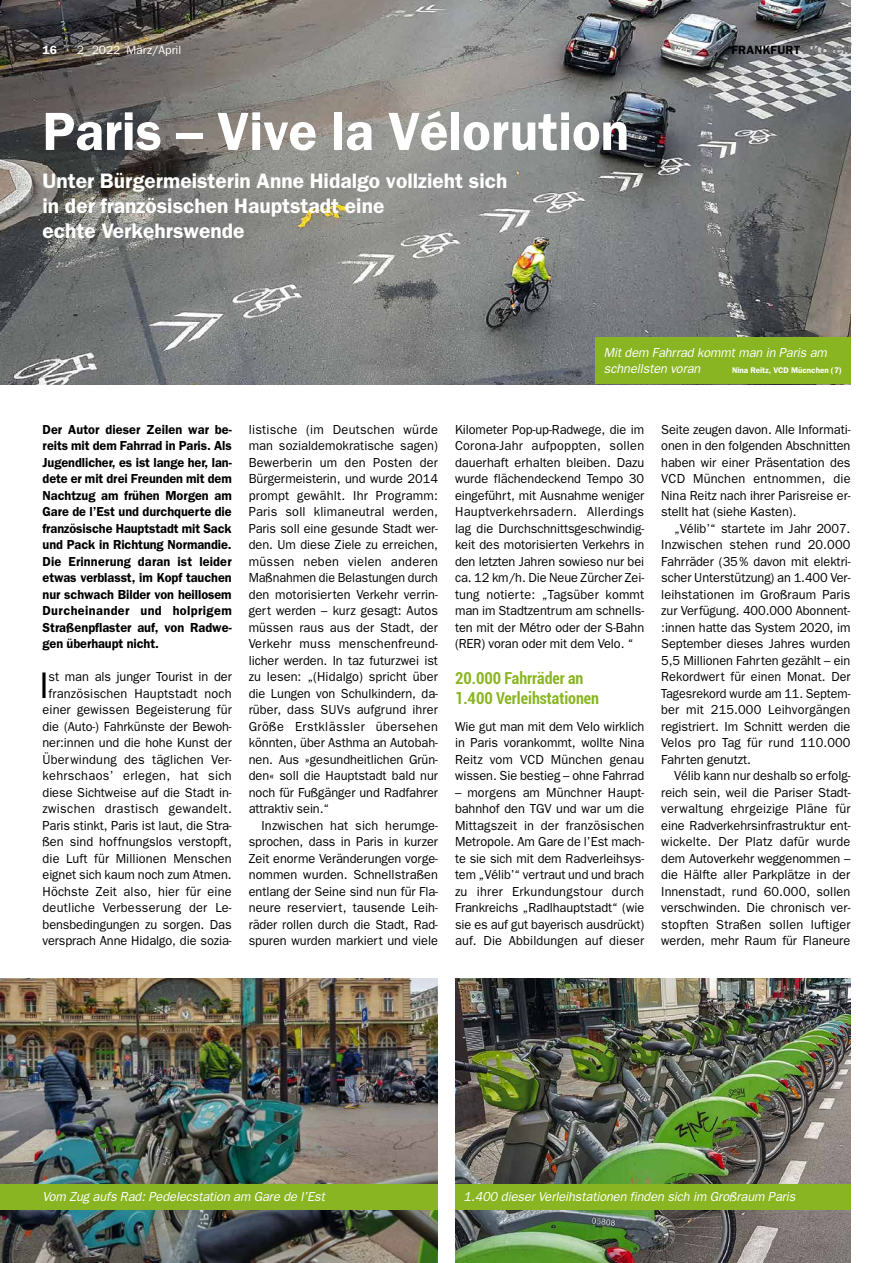
<style>
.page{position:relative;width:893px;height:1263px;background:#fff}
.page>*{position:absolute;margin:0;border:0;box-sizing:border-box;transform-origin:0 0}
.t1{font:600 54px "Franklin Gothic";color:#fff}
.t2{font:37.2px "Franklin Gothic";color:#000}
.t3{font:600 21px/25.2px "Franklin Gothic";color:#fff}
.t4{font:700 condensed 16.5px/19.5px "Roboto";color:#89b522}
.t5{font:13.2px/16.5px "Franklin Gothic";letter-spacing:-.005em;color:#000;text-align:justify}
.t6{font:600 13.2px/16.5px "Franklin Gothic";color:#000;text-align:justify}
.t7{font:italic 13.2px/16.5px "Franklin Gothic";letter-spacing:-.005em;color:#fff}
.t8{font:12px "Franklin Gothic";color:#fff}
.t9{font:600 12px "Franklin Gothic";letter-spacing:.025em;color:#000}
.t10{font:600 12px "Franklin Gothic";color:#fff}
.t11{font:600 8.25px "Franklin Gothic";color:#fff}
.s1{font-style:italic;font-size:15.75px;color:#747577}
</style>
<div class="page">
<img style="left:0;top:0;width:850px;height:384px">
<img style="left:0;top:978px;width:438px;height:285px">
<img style="left:455px;top:978px;width:395px;height:285px">
<div style="left:0;top:1184px;width:438px;height:26px;background:#89b522"></div>
<div style="left:455px;top:1184px;width:395px;height:26px;background:#89b522"></div>
<div style="left:595px;top:337px;width:255px;height:47px;background:#89b522"></div>
<p class="t10" style="left:43px;top:43px;width:16px">16</p>
<p class="t8" style="left:77px;top:43px;width:106px">2_2022 März/April</p>
<p class="t9" style="left:731px;top:43px;width:120px">FRANKFURT<span class="s1">aktuell</span></p>
<h1 class="t1" style="left:43px;top:99px;width:588px">Paris – Vive la Vélorution</h1>
<h3 class="t3" style="left:43px;top:167px;width:466px">Unter Bürgermeisterin Anne Hidalgo vollzieht sich in der französischen Hauptstadt eine<br>echte Verkehrswende</h3>
<p class="t7" style="left:604px;top:344px;width:225px">Mit dem Fahrrad kommt man in Paris am schnellsten voran</p>
<p class="t11" style="left:732px;top:365px;width:111px">Nina Reitz, VCD Mücnchen (7)</p>
<p class="t6" style="left:43px;top:421px;width:191px">Der Autor dieser Zeilen war be&shy;reits mit dem Fahrrad in Paris. Als Jugendlicher, es ist lange her, lan&shy;dete er mit drei Freunden mit dem Nachtzug am frühen Morgen am Gare de l’Est und durchquerte die französische Hauptstadt mit Sack und Pack in Richtung Normandie.<br>Die Erinnerung daran ist leider etwas verblasst, im Kopf tauchen nur schwach Bilder von heillosem Durcheinander und holprigem Straßenpflaster auf, von Radwe&shy;gen überhaupt nicht.</p>
<h2 class="t2" style="left:39px;top:664px;width:11px">I</h2>
<p class="t5" style="left:43px;top:668px;width:191px;text-align:center">st man als junger Tourist in der französischen Hauptstadt noch einer gewissen Begeisterung für die (Auto-) Fahrkünste der Bewoh&shy;ner:innen und die hohe Kunst der<br>Überwindung des täglichen Ver&shy;kehrschaos’ erlegen, hat sich diese Sichtweise auf die Stadt in&shy;zwischen drastisch gewandelt.<br>Paris stinkt, Paris ist laut, die Stra&shy;ßen sind hoffnungslos verstopft, die Luft für Millionen Menschen eignet sich kaum noch zum Atmen.<br>Höchste Zeit also, hier für eine deutliche Verbesserung der Le&shy;bensbedingungen zu sorgen. Das versprach Anne Hidalgo, die sozia-</p>
<p class="t5" style="left:249px;top:421px;width:191px">listische (im Deutschen würde man sozialdemokratische sagen)<br>Bewerberin um den Posten der Bürgermeisterin, und wurde 2014 prompt gewählt. Ihr Programm:<br>Paris soll klimaneutral werden, Paris soll eine gesunde Stadt wer&shy;den. Um diese Ziele zu erreichen, müssen neben vielen anderen Maßnahmen die Belastungen durch den motorisierten Verkehr verrin&shy;gert werden – kurz gesagt: Autos müssen raus aus der Stadt, der Verkehr muss menschenfreund&shy;licher werden. In taz futurzwei ist zu lesen: „(Hidalgo) spricht über die Lungen von Schulkindern, da&shy;rüber, dass SUVs aufgrund ihrer Größe Erstklässler übersehen könnten, über Asthma an Autobah&shy;nen. Aus »gesundheitlichen Grün&shy;den« soll die Hauptstadt bald nur noch für Fußgänger und Radfahrer attraktiv sein.“</p>
<p class="t5" style="left:249px;top:817px;width:191px;text-indent:13px">Inzwischen hat sich herumge&shy;sprochen, dass in Paris in kurzer Zeit enorme Veränderungen vorge&shy;nommen wurden. Schnellstraßen entlang der Seine sind nun für Fla&shy;neure reserviert, tausende Leih&shy;räder rollen durch die Stadt, Rad&shy;spuren wurden markiert und viele</p>
<p class="t5" style="left:455px;top:421px;width:191px">Kilometer Pop-up-Radwege, die im Corona-Jahr aufpoppten, sollen dauerhaft erhalten bleiben. Dazu wurde flächendeckend Tempo 30 eingeführt, mit Ausnahme weniger Hauptverkehrsadern. Allerdings lag die Durchschnittsgeschwindig&shy;keit des motorisierten Verkehrs in den letzten Jahren sowieso nur bei ca. 12 km/h. Die Neue Zürcher Zei&shy;tung notierte: „Tagsüber kommt man im Stadtzentrum am schnells&shy;ten mit der Métro oder der S-Bahn (RER) voran oder mit dem Velo. “</p>
<p class="t4" style="left:455px;top:668px;width:146px">20.000 Fahrräder an<br>1.400 Verleihstationen</p>
<p class="t5" style="left:455px;top:718px;width:191px">Wie gut man mit dem Velo wirklich in Paris vorankommt, wollte Nina Reitz vom VCD München genau wissen. Sie bestieg – ohne Fahrrad</p>
<p class="t5" style="left:455px;top:784px;width:191px">– morgens am Münchner Haupt&shy;bahnhof den TGV und war um die Mittagszeit in der französischen Metropole. Am Gare de l’Est mach&shy;te sie sich mit dem Radverleihsys&shy;tem „Vélib’“ vertraut und und brach zu ihrer Erkundungstour durch Frankreichs „Radlhauptstadt“ (wie sie es auf gut bayerisch ausdrückt) auf. Die Abbildungen auf dieser</p>
<p class="t5" style="left:661px;top:421px;width:191px">Seite zeugen davon. Alle Informati&shy;onen in den folgenden Abschnitten haben wir einer Präsentation des VCD München entnommen, die Nina Reitz nach ihrer Parisreise er&shy;stellt hat (siehe Kasten).</p>
<p class="t5" style="left:661px;top:520px;width:191px;text-indent:13px">„Vélib’“ startete im Jahr 2007.<br>Inzwischen stehen rund 20.000<br>Fahrräder (35% davon mit elektri&shy;scher Unterstützung) an 1.400 Ver&shy;leihstationen im Großraum Paris zur Verfügung. 400.000 Abonnent‑ :innen hatte das System 2020, im September dieses Jahres wurden 5,5 Millionen Fahrten gezählt – ein Rekordwert für einen Monat. Der Tagesrekord wurde am 11. Septem&shy;ber mit 215.000 Leihvorgängen registriert. Im Schnitt werden die Velos pro Tag für rund 110.000<br>Fahrten genutzt.</p>
<p class="t5" style="left:661px;top:767px;width:191px;text-indent:13px">Vélib kann nur deshalb so erfolg&shy;reich sein, weil die Pariser Stadt&shy;verwaltung ehrgeizige Pläne für eine Radverkehrsinfrastruktur ent&shy;wickelte. Der Platz dafür wurde dem Autoverkehr weggenommen – die Hälfte aller Parkplätze in der Innenstadt, rund 60.000, sollen verschwinden. Die chronisch ver&shy;stopften Straßen sollen luftiger werden, mehr Raum für Flaneure</p>
<p class="t7" style="left:43px;top:1188px;width:284px">Vom Zug aufs Rad: Pedelecstation am Gare de l’Est</p>
<p class="t7" style="left:463px;top:1188px;width:333px">1.400 dieser Verleihstationen finden sich im Großraum Paris</p>
</div>
